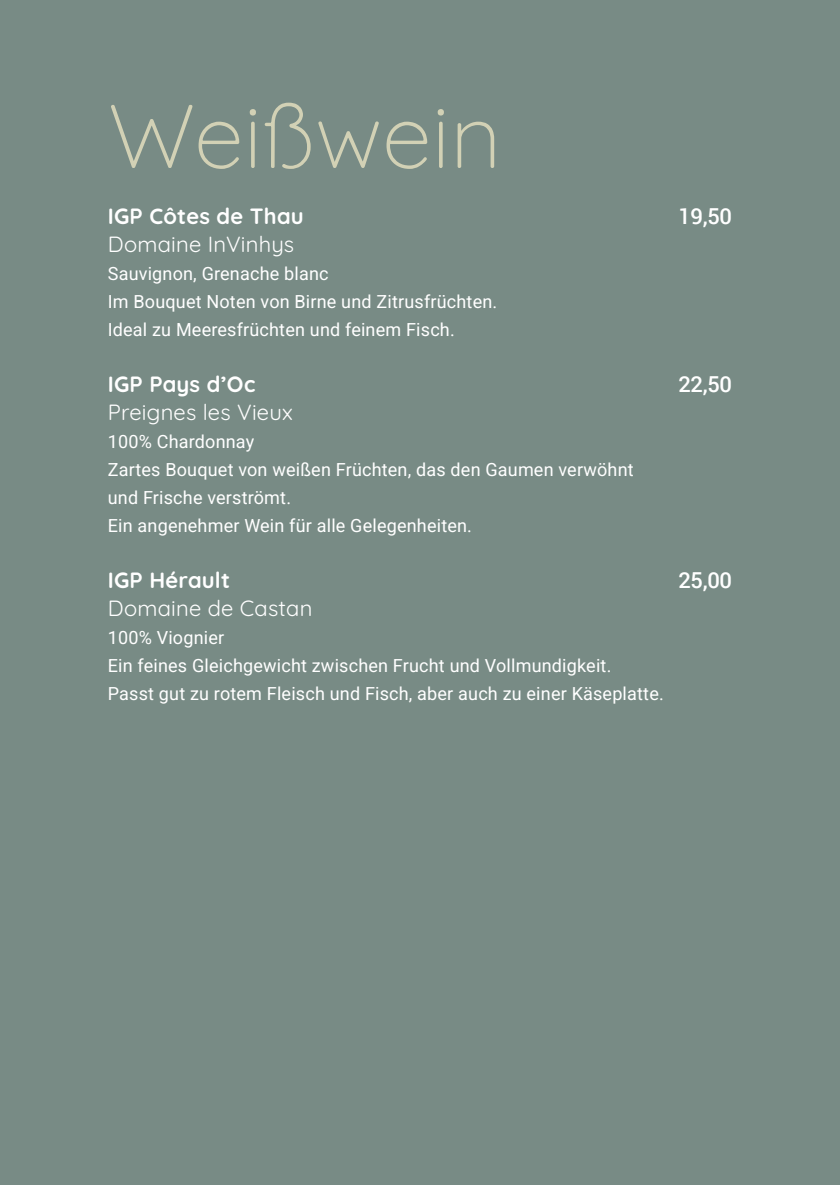
<style>
.page{position:relative;width:840px;height:1185px;background:#fff}
.page>*{position:absolute;margin:0;border:0;box-sizing:border-box;transform-origin:0 0}
.t1{font:300 90px "Quicksand";color:#d2d1b5}
.t2{font:22px "Quicksand";letter-spacing:.01em;color:#fff}
.t3{font:700 22px "Quicksand";letter-spacing:.01em;color:#fff}
.t4{font:500 22px "Roboto";letter-spacing:-.015em;color:#fff}
.t5{font:18px "Roboto";letter-spacing:.01em;color:#fff}
</style>
<div class="page">
<div style="left:0;top:0;width:839px;height:1185px;background:#788b85"></div>
<p class="t1" style="left:108px;top:66px;width:395px">Weißwein</p>
<p class="t3" style="left:108px;top:198px;width:197px">IGP Côtes de Thau</p>
<p class="t4" style="left:678px;top:201px;width:55px">19,50</p>
<p class="t2" style="left:108px;top:227px;width:188px">Domaine InVinhys</p>
<p class="t5" style="left:108px;top:261px;width:222px">Sauvignon, Grenache blanc</p>
<p class="t5" style="left:108px;top:289px;width:391px">Im Bouquet Noten von Birne und Zitrusfrüchten.</p>
<p class="t5" style="left:108px;top:317px;width:348px">Ideal zu Meeresfrüchten und feinem Fisch.</p>
<p class="t3" style="left:108px;top:366px;width:149px">IGP Pays d’Oc</p>
<p class="t4" style="left:678px;top:369px;width:55px">22,50</p>
<p class="t2" style="left:108px;top:395px;width:186px">Preignes les Vieux</p>
<p class="t5" style="left:108px;top:429px;width:148px">100% Chardonnay</p>
<p class="t5" style="left:108px;top:457px;width:527px">Zartes Bouquet von weißen Früchten, das den Gaumen verwöhnt</p>
<p class="t5" style="left:108px;top:485px;width:185px">und Frische verströmt.</p>
<p class="t5" style="left:108px;top:513px;width:365px">Ein angenehmer Wein für alle Gelegenheiten.</p>
<p class="t3" style="left:108px;top:562px;width:124px">IGP Hérault</p>
<p class="t4" style="left:678px;top:565px;width:55px">25,00</p>
<p class="t2" style="left:108px;top:591px;width:206px">Domaine de Castan</p>
<p class="t5" style="left:108px;top:625px;width:118px">100% Viognier</p>
<p class="t5" style="left:108px;top:653px;width:505px">Ein feines Gleichgewicht zwischen Frucht und Vollmundigkeit.</p>
<p class="t5" style="left:108px;top:681px;width:557px">Passt gut zu rotem Fleisch und Fisch, aber auch zu einer Käseplatte.</p>
</div>
